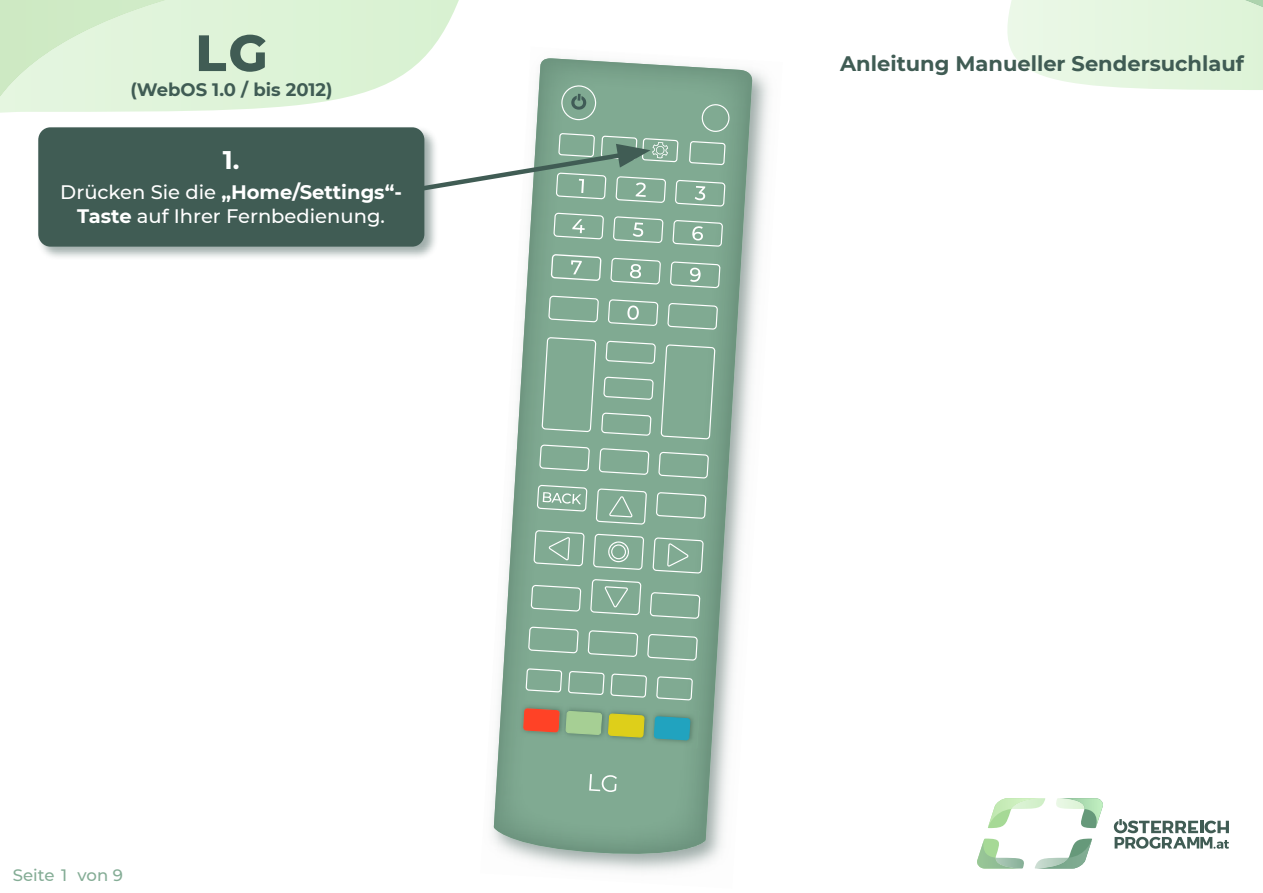
<style>
.page{position:relative;width:1263px;height:893px;background:#fff}
.page>*{position:absolute;margin:0;border:0;box-sizing:border-box;transform-origin:0 0}
.t1{font:800 51px "Montserrat";color:#405c54}
.t2{font:700 25.5px "Montserrat";color:#fff}
.t3{font:700 21px "Montserrat";color:#405c54}
.t4{font:500 19.5px/24px "Montserrat";color:#fff;text-align:center}
.t5{font:700 18px "Montserrat";color:#405c54}
.t6{font:500 16.5px "Montserrat";color:#85ad96}
.s1{font-weight:700}
</style>
<div class="page">
<img style="left:1007px;top:0;width:25px;height:71px">
<svg style="left:1114px;top:819px;width:115px;height:30px"></svg>
<svg style="left:988px;top:827px;width:12px;height:1px"></svg>
<img style="left:988px;top:798px;width:55px;height:29px">
<svg style="left:1084px;top:827px;width:12px;height:1px"></svg>
<img style="left:1056px;top:798px;width:4px;height:10px">
<img style="left:1060px;top:798px;width:43px;height:29px">
<img style="left:1022px;top:859px;width:2px;height:9px">
<img style="left:977px;top:839px;width:45px;height:29px">
<img style="left:1035px;top:839px;width:57px;height:29px">
<img style="left:418px;top:0;width:41px;height:63px">
<img style="left:494px;top:58px;width:258px;height:800px">
<svg style="left:589px;top:774px;width:28px;height:18px"></svg>
<svg style="left:551px;top:254px;width:50px;height:27px"></svg>
<svg style="left:553px;top:213px;width:51px;height:26px"></svg>
<svg style="left:613px;top:216px;width:50px;height:27px"></svg>
<svg style="left:672px;top:220px;width:51px;height:27px"></svg>
<svg style="left:610px;top:258px;width:51px;height:27px"></svg>
<svg style="left:670px;top:261px;width:50px;height:27px"></svg>
<svg style="left:548px;top:296px;width:51px;height:26px"></svg>
<svg style="left:608px;top:299px;width:50px;height:27px"></svg>
<svg style="left:667px;top:303px;width:51px;height:27px"></svg>
<svg style="left:528px;top:627px;width:51px;height:26px"></svg>
<svg style="left:588px;top:630px;width:50px;height:27px"></svg>
<svg style="left:647px;top:634px;width:51px;height:27px"></svg>
<svg style="left:537px;top:485px;width:50px;height:27px"></svg>
<svg style="left:656px;top:492px;width:50px;height:27px"></svg>
<svg style="left:531px;top:585px;width:50px;height:27px"></svg>
<svg style="left:650px;top:592px;width:50px;height:27px"></svg>
<svg style="left:539px;top:337px;width:176px;height:142px;background:#87af98"></svg>
<svg style="left:526px;top:668px;width:36px;height:24px"></svg>
<svg style="left:568px;top:671px;width:79px;height:27px;background:#8eb39e"></svg>
<svg style="left:656px;top:676px;width:37px;height:24px"></svg>
<img style="left:516px;top:699px;width:50px;height:41px">
<img style="left:560px;top:702px;width:49px;height:41px">
<img style="left:558px;top:702px;width:11px;height:38px">
<svg style="left:523px;top:708px;width:78px;height:27px;background:#b98d67"></svg>
<img style="left:603px;top:705px;width:48px;height:40px">
<img style="left:601px;top:705px;width:10px;height:38px">
<svg style="left:608px;top:713px;width:37px;height:25px"></svg>
<img style="left:649px;top:707px;width:50px;height:41px">
<img style="left:646px;top:707px;width:7px;height:38px">
<svg style="left:654px;top:716px;width:36px;height:24px"></svg>
<svg style="left:596px;top:488px;width:51px;height:37px;background:#91b5a1"></svg>
<svg style="left:652px;top:537px;width:52px;height:37px;background:#90b5a0"></svg>
<svg style="left:533px;top:530px;width:52px;height:36px;background:#91b5a1"></svg>
<svg style="left:590px;top:579px;width:51px;height:36px;background:#91b6a1"></svg>
<svg style="left:593px;top:534px;width:51px;height:36px;background:#95b8a4"></svg>
<svg style="left:438px;top:85px;width:292px;height:122px"></svg>
<div style="left:36px;top:125px;width:402px;height:136px;background:#405c57;opacity:.5"></div>
<div style="left:38px;top:127px;width:386px;height:120px;background:#405c54;border-radius:12px"></div>
<h1 class="t1" style="left:195px;top:16px;width:74px">LG</h1>
<p class="t5" style="left:130px;top:76px;width:204px">(WebOS 1.0 / bis 2012)</p>
<p class="t2" style="left:223px;top:141px;width:18px">1.</p>
<p class="t4" style="left:60px;top:179px;width:343px">Drücken Sie die <span class="s1">„Home/Settings“-<br>Taste</span> auf Ihrer Fernbedienung.</p>
<p class="t6" style="left:13px;top:864px;width:111px">Seite 1 von 9</p>
<p class="t3" style="left:840px;top:48px;width:405px">Anleitung Manueller Sendersuchlauf</p>
</div>
